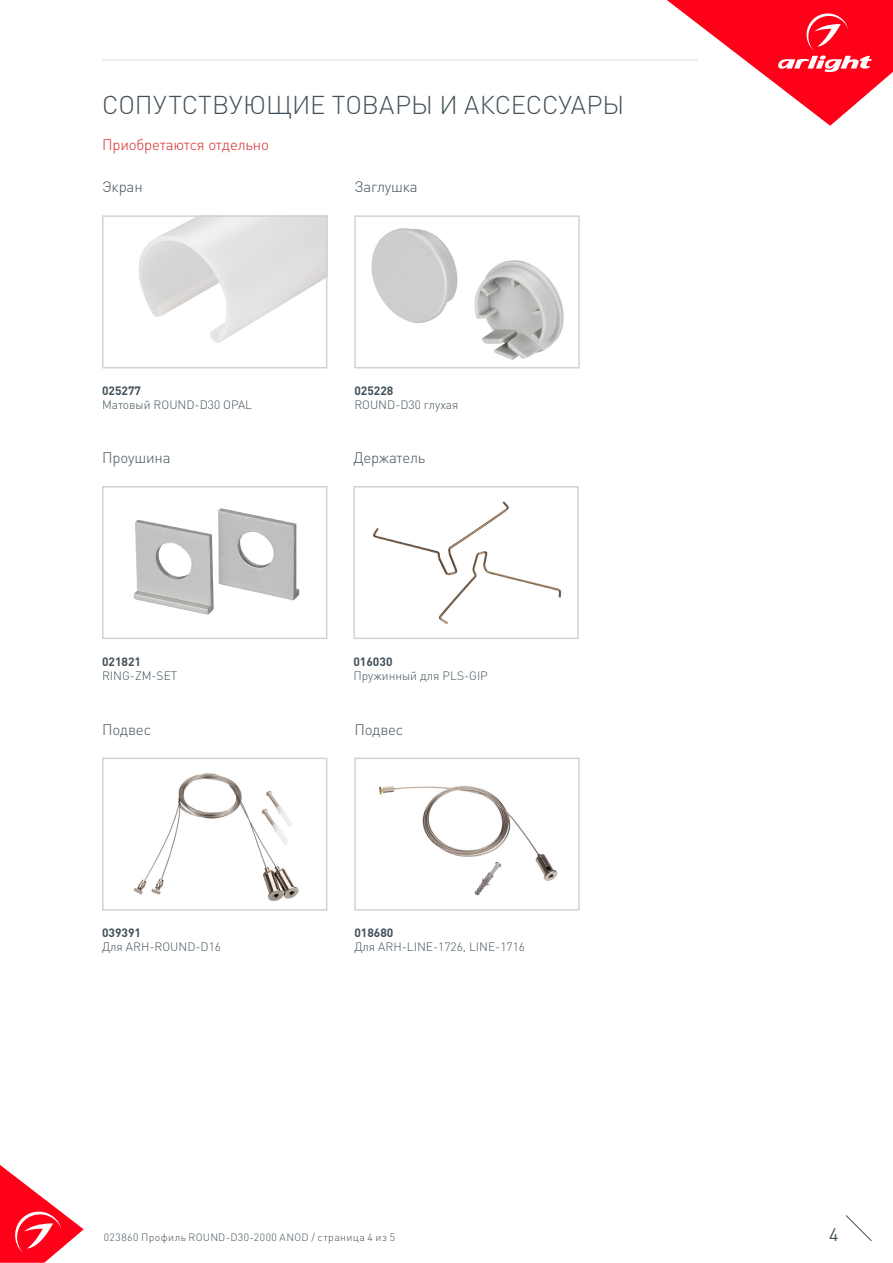
<style>
.page{position:relative;width:893px;height:1263px;background:#fff}
.page>*{position:absolute;margin:0;border:0;box-sizing:border-box;transform-origin:0 0}
.t1{font:300 25.5px "DIN Pro";color:#425159}
.t2{font:18px "DIN Pro";color:#425159}
.t3{font:300 15px "DIN Pro";letter-spacing:-.01em;color:#425159}
.t4{font:300 15px "DIN Pro";letter-spacing:-.01em;color:#d5262a}
.t5{font:300 12px "DIN Pro";color:#425159}
.t6{font:700 12px "DIN Pro";color:#425159}
.t7{font:300 10.5px "DIN Pro";letter-spacing:.04em;color:#425159}
</style>
<div class="page">
<svg style="left:0;top:1165px;width:84px;height:98px"></svg>
<svg style="left:845px;top:1215px;width:27px;height:26px"></svg>
<svg style="left:667px;top:0;width:226px;height:126px"></svg>
<hr style="left:102px;top:60px;width:595px;height:1px;background:#dcdddf">
<img style="left:379px;top:785px;width:179px;height:111px">
<div style="left:354px;top:757px;width:226px;height:154px;border:2px solid #d1d2d4"></div>
<img style="left:133px;top:773px;width:166px;height:128px">
<div style="left:102px;top:757px;width:225px;height:154px;border:2px solid #d1d2d4"></div>
<img style="left:371px;top:228px;width:193px;height:132px">
<div style="left:354px;top:215px;width:226px;height:153px;border:2px solid #d1d2d4"></div>
<img style="left:138px;top:218px;width:186px;height:125px">
<div style="left:102px;top:215px;width:225px;height:153px;border:2px solid #d1d2d4"></div>
<img style="left:373px;top:501px;width:189px;height:123px">
<div style="left:353px;top:486px;width:226px;height:153px;border:2px solid #d1d2d4"></div>
<img style="left:134px;top:508px;width:166px;height:107px">
<div style="left:102px;top:486px;width:225px;height:153px;border:2px solid #d1d2d4"></div>
<p class="t1" style="left:102px;top:87px;width:524px">СОПУТСТВУЮЩИЕ ТОВАРЫ И АКСЕССУАРЫ</p>
<p class="t4" style="left:102px;top:134px;width:168px">Приобретаются отдельно</p>
<p class="t3" style="left:102px;top:177px;width:42px">Экран</p>
<p class="t3" style="left:354px;top:177px;width:65px">Заглушка</p>
<p class="t6" style="left:102px;top:382px;width:41px">025277</p>
<p class="t5" style="left:102px;top:397px;width:152px">Матовый ROUND-D30 OPAL</p>
<p class="t6" style="left:354px;top:382px;width:41px">025228</p>
<p class="t5" style="left:354px;top:397px;width:106px">ROUND-D30 глухая</p>
<p class="t3" style="left:102px;top:448px;width:70px">Проушина</p>
<p class="t3" style="left:353px;top:448px;width:73px">Держатель</p>
<p class="t6" style="left:102px;top:653px;width:41px">021821</p>
<p class="t5" style="left:102px;top:668px;width:77px">RING-ZM-SET</p>
<p class="t6" style="left:353px;top:653px;width:41px">016030</p>
<p class="t5" style="left:353px;top:668px;width:136px">Пружинный для PLS-GIP</p>
<p class="t3" style="left:102px;top:719px;width:51px">Подвес</p>
<p class="t3" style="left:354px;top:719px;width:51px">Подвес</p>
<p class="t6" style="left:102px;top:924px;width:41px">039391</p>
<p class="t5" style="left:102px;top:939px;width:121px">Для ARH-ROUND-D16</p>
<p class="t6" style="left:354px;top:924px;width:41px">018680</p>
<p class="t5" style="left:354px;top:939px;width:172px">Для ARH-LINE-1726, LINE-1716</p>
<p class="t7" style="left:104px;top:1230px;width:293px">023860 Профиль ROUND-D30-2000 ANOD / страница 4 из 5</p>
<h2 class="t2" style="left:829px;top:1222px;width:11px">4</h2>
</div>
